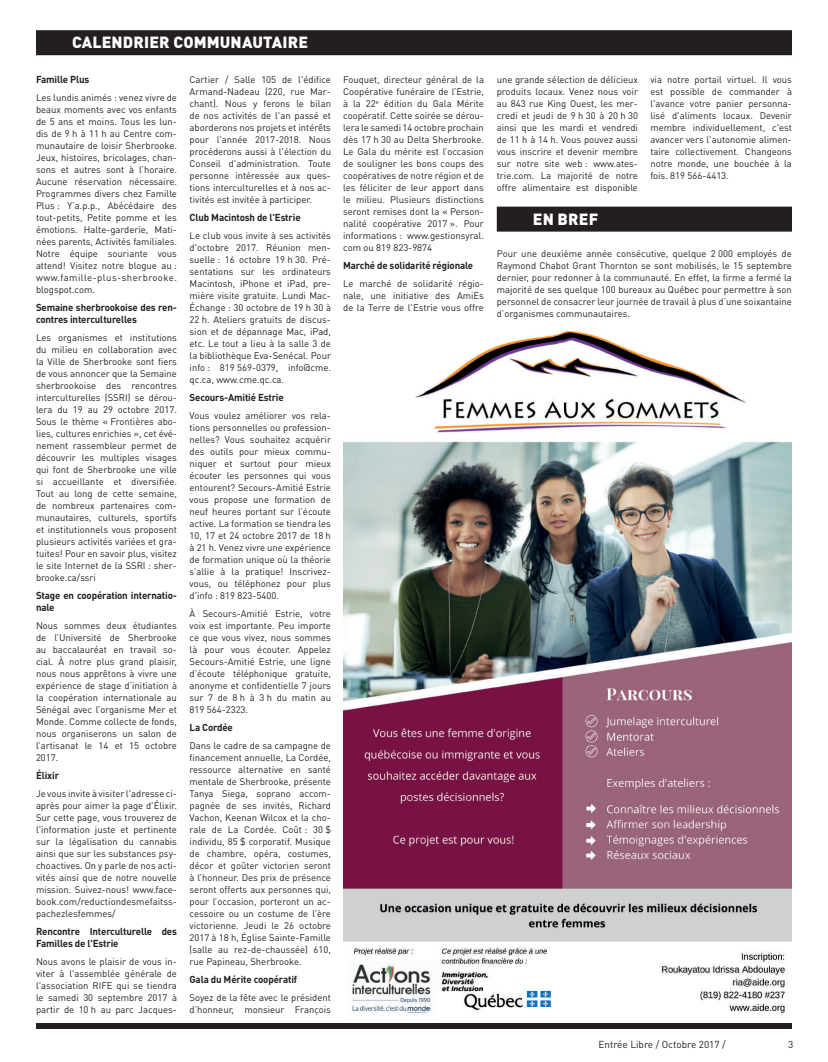
<style>
.page{position:relative;width:828px;height:1062px;background:#fff}
.page>*{position:absolute;margin:0;border:0;box-sizing:border-box;transform-origin:0 0}
.t1{font:900 16px "DIN Pro";letter-spacing:.01em;color:#fff}
.t2{font:700 10px/12px "DIN Pro";letter-spacing:-.015em;color:#231f20}
.t3{font:10px "DIN Pro";color:#231f20}
.t4{font:9.5px/12px "DIN Pro";color:#231f20;text-align:justify}
</style>
<div class="page">
<div style="left:36px;top:1023px;width:756px;height:6px;background:#231f20"></div>
<div style="left:36px;top:30px;width:756px;height:25px;background:#231f20"></div>
<img style="left:343px;top:330px;width:449px;height:685px">
<div style="left:497px;top:207px;width:295px;height:25px;background:#231f20"></div>
<h1 class="t1" style="left:72px;top:32px;width:238px">CALENDRIER COMMUNAUTAIRE</h1>
<p class="t2" style="left:36px;top:73px;width:55px">Famille Plus</p>
<p class="t4" style="left:36px;top:92px;width:143px">Les lundis animés : venez vivre de beaux moments avec vos enfants de 5 ans et moins. Tous les lun&shy;dis de 9 h à 11 h au Centre com&shy;munautaire de loisir Sherbrooke.<br>Jeux, histoires, bricolages, chan&shy;sons et autres sont à l’horaire.<br>Aucune réservation nécessaire.<br>Programmes divers chez Famille Plus : Y’a.p.p., Abécédaire des tout-petits, Petite pomme et les émotions. Halte-garderie, Mati&shy;nées parents, Activités familiales.<br>Notre équipe souriante vous attend! Visitez notre blogue au : www.famille-plus-sherbrooke. blogspot.com.</p>
<p class="t2" style="left:36px;top:301px;width:143px">Semaine sherbrookoise des ren&shy;contres interculturelles</p>
<p class="t4" style="left:36px;top:332px;width:143px">Les organismes et institutions du milieu en collaboration avec la Ville de Sherbrooke sont fiers de vous annoncer que la Semaine sherbrookoise des rencontres interculturelles (SSRI) se dérou&shy;lera du 19 au 29 octobre 2017.<br>Sous le thème « Frontières abo&shy;lies, cultures enrichies », cet évé&shy;nement rassembleur permet de découvrir les multiples visages qui font de Sherbrooke une ville si accueillante et diversifiée.<br>Tout au long de cette semaine, de nombreux partenaires com&shy;munautaires, culturels, sportifs et institutionnels vous proposent plusieurs activités variées et gra&shy;tuites! Pour en savoir plus, visitez le site Internet de la SSRI : sher&shy;brooke.ca/ssri</p>
<p class="t2" style="left:36px;top:589px;width:143px">Stage en coopération internatio&shy;nale</p>
<p class="t4" style="left:36px;top:620px;width:143px;text-align:left">Nous sommes deux étudiantes de l’Université de Sherbrooke au baccalauréat en travail so&shy;cial. À notre plus grand plaisir, nous nous apprêtons à vivre une expérience de stage d’initiation à la coopération internationale au<br>Sénégal avec l’organisme Mer et<br>Monde. Comme collecte de fonds, nous organiserons un salon de l’artisanat le 14 et 15 octobre<br>2017.</p>
<p class="t2" style="left:36px;top:769px;width:25px">Élixir</p>
<p class="t4" style="left:36px;top:788px;width:143px">Je vous invite à visiter l'adresse ci&shy;après pour aimer la page d'Élixir.<br>Sur cette page, vous trouverez de l'information juste et pertinente sur la légalisation du cannabis ainsi que sur les substances psy&shy;choactives. On y parle de nos acti&shy;vités ainsi que de notre nouvelle mission. Suivez-nous! www.face&shy;book.com/reductiondesmefaitss&shy;pachezlesfemmes/</p>
<p class="t2" style="left:36px;top:925px;width:142px">Rencontre Interculturelle des<br>Familles de l'Estrie</p>
<p class="t4" style="left:36px;top:956px;width:143px">Nous avons le plaisir de vous in&shy;viter à l'assemblée générale de l'association RIFE qui se tiendra le samedi 30 septembre 2017 à partir de 10 h au parc Jacques-</p>
<p class="t4" style="left:190px;top:74px;width:143px">Cartier / Salle 105 de l'édifice Armand-Nadeau (220, rue Mar&shy;chant). Nous y ferons le bilan de nos activités de l'an passé et aborderons nos projets et intérêts pour l'année 2017-2018. Nous procéderons aussi à l'élection du Conseil d'administration. Toute personne intéressée aux ques&shy;tions interculturelles et à nos ac&shy;tivités est invitée à participer.</p>
<p class="t2" style="left:190px;top:211px;width:113px">Club Macintosh de l'Estrie</p>
<p class="t4" style="left:190px;top:230px;width:143px">Le club vous invite à ses activités d'octobre 2017. Réunion men&shy;suelle : 16 octobre 19 h 30. Pré&shy;sentations sur les ordinateurs Macintosh, iPhone et iPad, pre&shy;mière visite gratuite. Lundi Mac-Échange : 30 octobre de 19 h 30 à 22 h. Ateliers gratuits de discus&shy;sion et de dépannage Mac, iPad, etc. Le tout a lieu à la salle 3 de la bibliothèque Eva-Senécal. Pour info : 819 569-0379, info@cme. qc.ca, www.cme.qc.ca.</p>
<p class="t2" style="left:190px;top:391px;width:96px">Secours-Amitié Estrie</p>
<p class="t4" style="left:190px;top:410px;width:143px">Vous voulez améliorer vos rela&shy;tions personnelles ou profession&shy;nelles? Vous souhaitez acquérir des outils pour mieux commu&shy;niquer et surtout pour mieux écouter les personnes qui vous entourent? Secours-Amitié Estrie vous propose une formation de neuf heures portant sur l’écoute active. La formation se tiendra les 10, 17 et 24 octobre 2017 de 18 h à 21 h. Venez vivre une expérience de formation unique où la théorie s’allie à la pratique! Inscrivez&shy;vous, ou téléphonez pour plus d'info : 819 823-5400.</p>
<p class="t4" style="left:190px;top:608px;width:143px">À Secours-Amitié Estrie, votre voix est importante. Peu importe ce que vous vivez, nous sommes là pour vous écouter. Appelez Secours-Amitié Estrie, une ligne d’écoute téléphonique gratuite, anonyme et confidentielle 7 jours sur 7 de 8 h à 3 h du matin au 819 564-2323.</p>
<p class="t2" style="left:190px;top:721px;width:45px">La Cordée</p>
<p class="t4" style="left:190px;top:740px;width:143px">Dans le cadre de sa campagne de financement annuelle, La Cordée, ressource alternative en santé mentale de Sherbrooke, présente Tanya Siega, soprano accom&shy;pagnée de ses invités, Richard Vachon, Keenan Wilcox et la cho&shy;rale de La Cordée. Coût : 30 $ individu, 85 $ corporatif. Musique de chambre, opéra, costumes, décor et goûter victorien seront à l’honneur. Des prix de présence seront offerts aux personnes qui, pour l’occasion, porteront un ac&shy;cessoire ou un costume de l’ère victorienne. Jeudi le 26 octobre 2017 à 18 h, Église Sainte-Famille (salle au rez-de-chaussée) 610, rue Papineau, Sherbrooke.</p>
<p class="t2" style="left:190px;top:973px;width:109px">Gala du Mérite coopératif</p>
<p class="t4" style="left:190px;top:992px;width:143px">Soyez de la fête avec le président d’honneur, monsieur François</p>
<p class="t4" style="left:343px;top:74px;width:142px">Fouquet, directeur général de la Coopérative funéraire de l’Estrie, à la 22<sup>e</sup> édition du Gala Mérite coopératif. Cette soirée se dérou&shy;lera le samedi 14 octobre prochain dès 17 h 30 au Delta Sherbrooke.<br>Le Gala du mérite est l’occasion de souligner les bons coups des coopératives de notre région et de les féliciter de leur apport dans le milieu. Plusieurs distinctions seront remises dont la « Person&shy;nalité coopérative 2017 ». Pour informations : www.gestionsyral. com ou 819 823-9874</p>
<p class="t2" style="left:343px;top:259px;width:131px">Marché de solidarité régionale</p>
<p class="t4" style="left:343px;top:278px;width:142px">Le marché de solidarité régio&shy;nale, une initiative des AmiEs de la Terre de l'Estrie vous offre</p>
<p class="t4" style="left:497px;top:74px;width:143px">une grande sélection de délicieux produits locaux. Venez nous voir au 843 rue King Ouest, les mer&shy;credi et jeudi de 9 h 30 à 20 h 30 ainsi que les mardi et vendredi de 11 h à 14 h. Vous pouvez aussi vous inscrire et devenir membre sur notre site web : www.ates&shy;trie.com. La majorité de notre offre alimentaire est disponible</p>
<p class="t4" style="left:650px;top:74px;width:143px">via notre portail virtuel. Il vous est possible de commander à l'avance votre panier personna&shy;lisé d'aliments locaux. Devenir membre individuellement, c'est avancer vers l'autonomie alimen&shy;taire collectivement. Changeons notre monde, une bouchée à la fois. 819 566-4413.</p>
<h1 class="t1" style="left:533px;top:208px;width:67px">EN BREF</h1>
<p class="t4" style="left:497px;top:248px;width:297px">Pour une deuxième année consécutive, quelque 2 000 employés de Raymond Chabot Grant Thornton se sont mobilisés, le 15 septembre dernier, pour redonner à la communauté. En effet, la firme a fermé la majorité de ses quelque 100 bureaux au Québec pour permettre à son personnel de consacrer leur journée de travail à plus d’une soixantaine d’organismes communautaires.</p>
<p class="t3" style="left:598px;top:1037px;width:129px">Entrée Libre / Octobre 2017 /</p>
<p class="t3" style="left:788px;top:1037px;width:7px">3</p>
</div>
